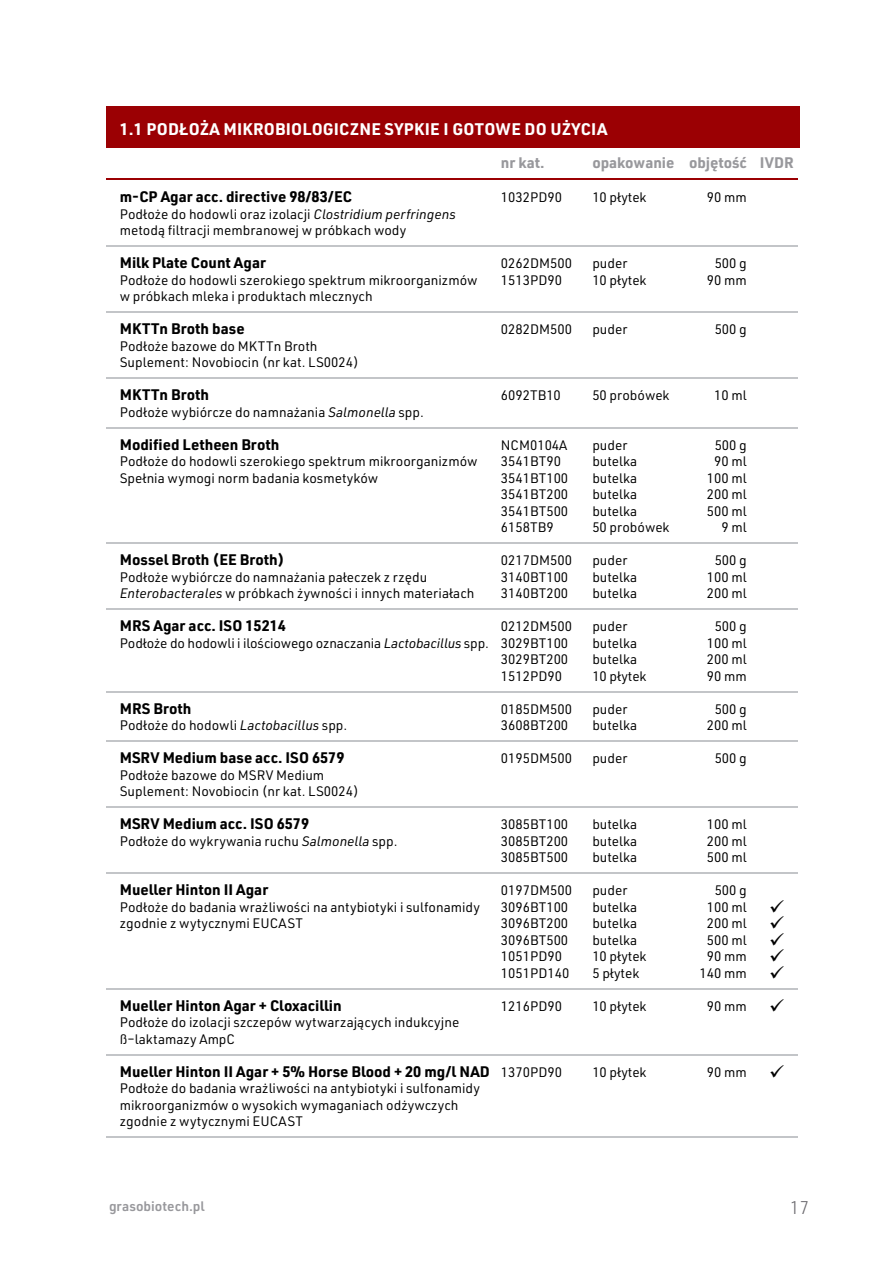
<style>
.page{position:relative;width:893px;height:1263px;background:#fff}
.page>*{position:absolute;margin:0;border:0;box-sizing:border-box;transform-origin:0 0}
.t1{font:300 18px "URWDIN";color:#68676c}
.t2{font:700 16.5px "URWDIN";letter-spacing:.01em;color:#fff}
.t3{font:700 15px "URWDIN";color:#000}
.t4{font:700 15px "URWDIN";color:#98989c}
.t5{font:13.5px/16.5px "URWDIN";color:#000}
.t6{font:600 13.5px "URWDIN";color:#98989c}
.s1{font-style:italic}
.s2{font-weight:400;font-size:13.5px}
</style>
<div class="page">
<div style="left:106px;top:106px;width:693px;height:41px;background:#9b0003"></div>
<hr style="left:106px;top:178px;width:692px;height:2px;background:#9b0003">
<hr style="left:106px;top:245px;width:692px;height:2px;background:#c3c5c8">
<hr style="left:106px;top:311px;width:692px;height:2px;background:#c3c5c8">
<hr style="left:106px;top:377px;width:692px;height:2px;background:#c3c5c8">
<hr style="left:106px;top:427px;width:692px;height:2px;background:#c3c5c8">
<hr style="left:106px;top:542px;width:692px;height:2px;background:#c3c5c8">
<hr style="left:106px;top:608px;width:692px;height:2px;background:#c3c5c8">
<hr style="left:106px;top:691px;width:692px;height:2px;background:#c3c5c8">
<hr style="left:106px;top:740px;width:692px;height:2px;background:#c3c5c8">
<hr style="left:106px;top:806px;width:692px;height:2px;background:#c3c5c8">
<hr style="left:106px;top:872px;width:692px;height:2px;background:#c3c5c8">
<hr style="left:106px;top:988px;width:692px;height:2px;background:#c3c5c8">
<hr style="left:106px;top:1054px;width:692px;height:2px;background:#c3c5c8">
<hr style="left:106px;top:1136px;width:692px;height:2px;background:#c3c5c8">
<p class="t2" style="left:120px;top:117px;width:489px">1.1 PODŁOŻA MIKROBIOLOGICZNE SYPKIE I GOTOWE DO UŻYCIA</p>
<p class="t4" style="left:501px;top:152px;width:45px">nr kat.</p>
<p class="t4" style="left:592px;top:152px;width:203px">opakowanie objętość IVDR</p>
<p class="t3" style="left:120px;top:186px;width:234px">m-CP Agar acc. directive 98/83/EC</p>
<p class="t5" style="left:501px;top:189px;width:63px">1032PD90</p>
<p class="t5" style="left:592px;top:189px;width:56px">10 płytek</p>
<p class="t5" style="left:707px;top:189px;width:41px">90 mm</p>
<p class="t5" style="left:120px;top:205px;width:337px">Podłoże do hodowli oraz izolacji <span class="s1">Clostridium perfringens </span>metodą filtracji membranowej w próbkach wody</p>
<p class="t3" style="left:120px;top:252px;width:148px">Milk Plate Count Agar</p>
<p class="t5" style="left:501px;top:255px;width:73px">0262DM500</p>
<p class="t5" style="left:592px;top:255px;width:37px">puder</p>
<p class="t5" style="left:715px;top:255px;width:34px">500 g</p>
<p class="t5" style="left:120px;top:271px;width:359px">Podłoże do hodowli szerokiego spektrum mikroorganizmów</p>
<p class="t5" style="left:501px;top:271px;width:63px">1513PD90</p>
<p class="t5" style="left:592px;top:271px;width:56px">10 płytek</p>
<p class="t5" style="left:707px;top:271px;width:41px">90 mm</p>
<p class="t5" style="left:120px;top:288px;width:254px">w próbkach mleka i produktach mlecznych</p>
<p class="t3" style="left:120px;top:318px;width:126px">MKTTn Broth base</p>
<p class="t5" style="left:501px;top:321px;width:73px">0282DM500</p>
<p class="t5" style="left:592px;top:321px;width:37px">puder</p>
<p class="t5" style="left:715px;top:321px;width:34px">500 g</p>
<p class="t5" style="left:120px;top:337px;width:241px">Podłoże bazowe do MKTTn Broth<br>Suplement: Novobiocin (nr kat. LS0024)</p>
<p class="t3" style="left:120px;top:384px;width:91px">MKTTn Broth</p>
<p class="t5" style="left:501px;top:387px;width:62px">6092TB10</p>
<p class="t5" style="left:592px;top:387px;width:79px">50 probówek</p>
<p class="t5" style="left:714px;top:387px;width:34px">10 ml</p>
<p class="t5" style="left:120px;top:403px;width:306px">Podłoże wybiórcze do namnażania <span class="s1">Salmonella</span> spp.</p>
<p class="t3" style="left:120px;top:434px;width:161px">Modified Letheen Broth</p>
<p class="t5" style="left:501px;top:436px;width:68px">NCM0104A</p>
<p class="t5" style="left:592px;top:436px;width:37px">puder</p>
<p class="t5" style="left:715px;top:436px;width:34px">500 g</p>
<p class="t5" style="left:120px;top:453px;width:359px">Podłoże do hodowli szerokiego spektrum mikroorganizmów</p>
<p class="t5" style="left:501px;top:453px;width:62px">3541BT90</p>
<p class="t5" style="left:592px;top:453px;width:46px">butelka</p>
<p class="t5" style="left:714px;top:453px;width:34px">90 ml</p>
<p class="t5" style="left:120px;top:469px;width:260px">Spełnia wymogi norm badania kosmetyków</p>
<p class="t5" style="left:501px;top:469px;width:69px">3541BT100</p>
<p class="t5" style="left:592px;top:469px;width:46px">butelka</p>
<p class="t5" style="left:707px;top:469px;width:41px">100 ml</p>
<p class="t5" style="left:501px;top:486px;width:69px">3541BT200</p>
<p class="t5" style="left:592px;top:486px;width:46px">butelka</p>
<p class="t5" style="left:707px;top:486px;width:41px">200 ml</p>
<p class="t5" style="left:501px;top:502px;width:69px">3541BT500</p>
<p class="t5" style="left:592px;top:502px;width:46px">butelka</p>
<p class="t5" style="left:707px;top:502px;width:41px">500 ml</p>
<p class="t5" style="left:501px;top:519px;width:54px">6158TB9</p>
<p class="t5" style="left:592px;top:519px;width:79px">50 probówek</p>
<p class="t5" style="left:722px;top:519px;width:27px">9 ml</p>
<p class="t3" style="left:120px;top:549px;width:166px">Mossel Broth (EE Broth)</p>
<p class="t5" style="left:501px;top:552px;width:73px">0217DM500</p>
<p class="t5" style="left:592px;top:552px;width:37px">puder</p>
<p class="t5" style="left:715px;top:552px;width:34px">500 g</p>
<p class="t5" style="left:120px;top:568px;width:309px">Podłoże wybiórcze do namnażania pałeczek z rzędu</p>
<p class="t5" style="left:501px;top:568px;width:69px">3140BT100</p>
<p class="t5" style="left:592px;top:568px;width:46px">butelka</p>
<p class="t5" style="left:707px;top:568px;width:41px">100 ml</p>
<p class="t5" style="left:120px;top:585px;width:356px"><span class="s1">Enterobacterales</span> w próbkach żywności i innych materiałach</p>
<p class="t5" style="left:501px;top:585px;width:69px">3140BT200</p>
<p class="t5" style="left:592px;top:585px;width:46px">butelka</p>
<p class="t5" style="left:707px;top:585px;width:41px">200 ml</p>
<p class="t3" style="left:120px;top:615px;width:168px">MRS Agar acc. ISO 15214</p>
<p class="t5" style="left:501px;top:618px;width:73px">0212DM500</p>
<p class="t5" style="left:592px;top:618px;width:37px">puder</p>
<p class="t5" style="left:715px;top:618px;width:34px">500 g</p>
<p class="t5" style="left:120px;top:634px;width:450px">Podłoże do hodowli i ilościowego oznaczania <span class="s1">Lactobacillus</span> spp. 3029BT100</p>
<p class="t5" style="left:592px;top:634px;width:46px">butelka</p>
<p class="t5" style="left:707px;top:634px;width:41px">100 ml</p>
<p class="t5" style="left:501px;top:651px;width:69px">3029BT200</p>
<p class="t5" style="left:592px;top:651px;width:46px">butelka</p>
<p class="t5" style="left:707px;top:651px;width:41px">200 ml</p>
<p class="t5" style="left:501px;top:667px;width:63px">1512PD90</p>
<p class="t5" style="left:592px;top:667px;width:56px">10 płytek</p>
<p class="t5" style="left:707px;top:667px;width:41px">90 mm</p>
<p class="t3" style="left:120px;top:698px;width:73px">MRS Broth</p>
<p class="t5" style="left:501px;top:700px;width:73px">0185DM500</p>
<p class="t5" style="left:592px;top:700px;width:37px">puder</p>
<p class="t5" style="left:715px;top:700px;width:34px">500 g</p>
<p class="t5" style="left:120px;top:717px;width:229px">Podłoże do hodowli <span class="s1">Lactobacillus</span> spp.</p>
<p class="t5" style="left:501px;top:717px;width:69px">3608BT200</p>
<p class="t5" style="left:592px;top:717px;width:46px">butelka</p>
<p class="t5" style="left:707px;top:717px;width:41px">200 ml</p>
<p class="t3" style="left:120px;top:747px;width:226px">MSRV Medium base acc. ISO 6579</p>
<p class="t5" style="left:501px;top:750px;width:73px">0195DM500</p>
<p class="t5" style="left:592px;top:750px;width:37px">puder</p>
<p class="t5" style="left:715px;top:750px;width:34px">500 g</p>
<p class="t5" style="left:120px;top:766px;width:241px">Podłoże bazowe do MSRV Medium<br>Suplement: Novobiocin (nr kat. LS0024)</p>
<p class="t3" style="left:120px;top:813px;width:191px">MSRV Medium acc. ISO 6579</p>
<p class="t5" style="left:501px;top:816px;width:69px">3085BT100</p>
<p class="t5" style="left:592px;top:816px;width:46px">butelka</p>
<p class="t5" style="left:707px;top:816px;width:41px">100 ml</p>
<p class="t5" style="left:120px;top:832px;width:279px">Podłoże do wykrywania ruchu <span class="s1">Salmonella</span> spp.</p>
<p class="t5" style="left:501px;top:832px;width:69px">3085BT200</p>
<p class="t5" style="left:592px;top:832px;width:46px">butelka</p>
<p class="t5" style="left:707px;top:832px;width:41px">200 ml</p>
<p class="t5" style="left:501px;top:849px;width:69px">3085BT500</p>
<p class="t5" style="left:592px;top:849px;width:46px">butelka</p>
<p class="t5" style="left:707px;top:849px;width:41px">500 ml</p>
<p class="t3" style="left:120px;top:879px;width:150px">Mueller Hinton II Agar</p>
<p class="t5" style="left:501px;top:882px;width:73px">0197DM500</p>
<p class="t5" style="left:592px;top:882px;width:37px">puder</p>
<p class="t5" style="left:715px;top:882px;width:34px">500 g</p>
<p class="t5" style="left:120px;top:898px;width:362px">Podłoże do badania wrażliwości na antybiotyki i sulfonamidy</p>
<p class="t5" style="left:501px;top:898px;width:69px">3096BT100</p>
<p class="t5" style="left:592px;top:898px;width:46px">butelka</p>
<p class="t5" style="left:707px;top:898px;width:79px">100 ml ✓</p>
<p class="t5" style="left:120px;top:915px;width:185px">zgodnie z wytycznymi EUCAST</p>
<p class="t5" style="left:501px;top:915px;width:69px">3096BT200</p>
<p class="t5" style="left:592px;top:915px;width:46px">butelka</p>
<p class="t5" style="left:707px;top:915px;width:79px">200 ml ✓</p>
<p class="t5" style="left:501px;top:931px;width:69px">3096BT500</p>
<p class="t5" style="left:592px;top:931px;width:46px">butelka</p>
<p class="t5" style="left:707px;top:931px;width:79px">500 ml ✓</p>
<p class="t5" style="left:501px;top:948px;width:63px">1051PD90</p>
<p class="t5" style="left:592px;top:948px;width:56px">10 płytek</p>
<p class="t5" style="left:707px;top:948px;width:79px">90 mm ✓</p>
<p class="t5" style="left:501px;top:964px;width:70px">1051PD140</p>
<p class="t5" style="left:592px;top:964px;width:48px">5 płytek</p>
<p class="t5" style="left:700px;top:964px;width:86px">140 mm ✓</p>
<p class="t3" style="left:120px;top:995px;width:223px">Mueller Hinton Agar + Cloxacillin</p>
<p class="t5" style="left:501px;top:997px;width:63px">1216PD90</p>
<p class="t5" style="left:592px;top:997px;width:56px">10 płytek</p>
<p class="t5" style="left:707px;top:997px;width:79px">90 mm ✓</p>
<p class="t5" style="left:120px;top:1014px;width:341px">Podłoże do izolacji szczepów wytwarzających indukcyjne ß–laktamazy AmpC</p>
<p class="t3" style="left:120px;top:1061px;width:444px">Mueller Hinton II Agar + 5% Horse Blood + 20 mg/l NAD <span class="s2">1370PD90</span></p>
<p class="t5" style="left:592px;top:1063px;width:56px">10 płytek</p>
<p class="t5" style="left:707px;top:1063px;width:79px">90 mm ✓</p>
<p class="t5" style="left:120px;top:1080px;width:362px">Podłoże do badania wrażliwości na antybiotyki i sulfonamidy mikroorganizmów o wysokich wymaganiach odżywczych zgodnie z wytycznymi EUCAST</p>
<p class="t6" style="left:109px;top:1197px;width:97px">grasobiotech.pl</p>
<h1 class="t1" style="left:790px;top:1195px;width:21px">17</h1>
</div>
